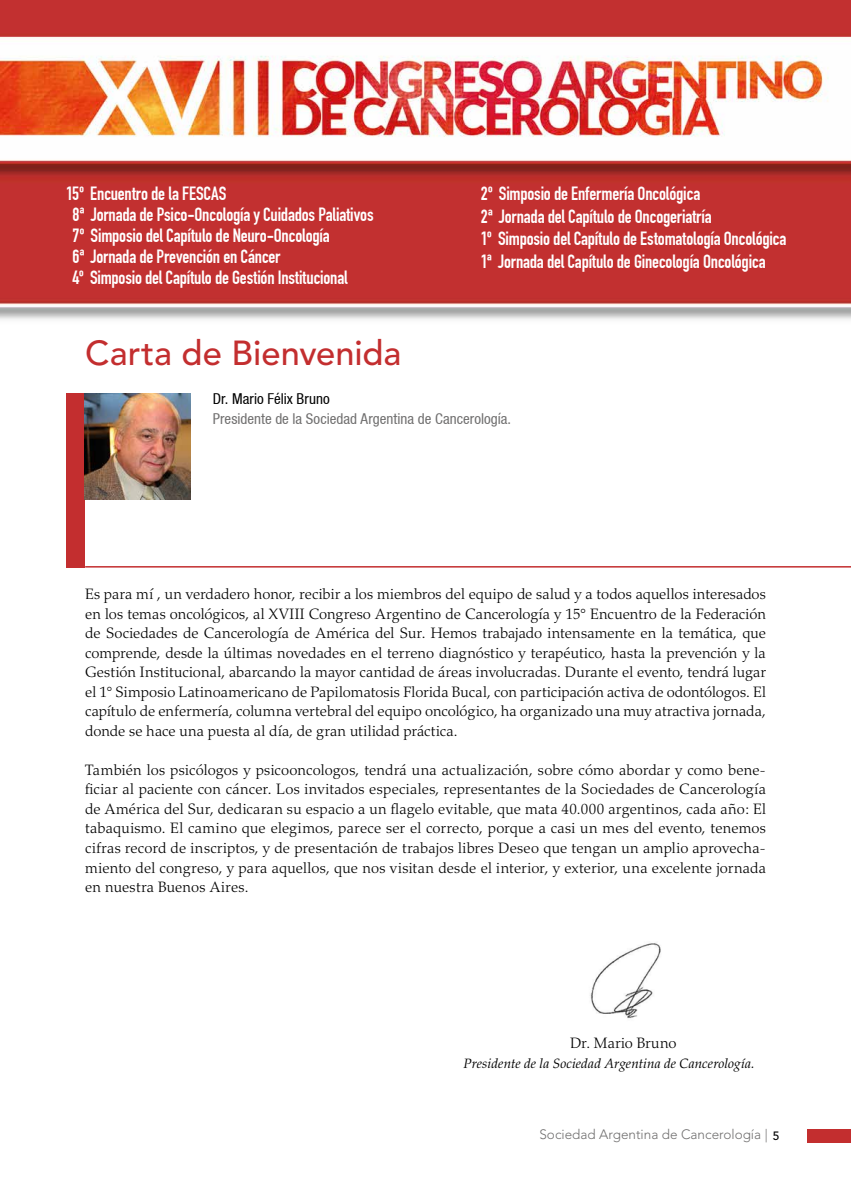
<style>
.page{position:relative;width:851px;height:1191px;background:#fff}
.page>*{position:absolute;margin:0;border:0;box-sizing:border-box;transform-origin:0 0}
.t1{font:500 34.5px "Avenir LT Std";letter-spacing:-.005em;color:#c32e2f}
.t2{font:18.75px/21px "DIN Engschrift LT Alternate";letter-spacing:-.01em;color:#fff}
.t3{font:300 15px/19.5px "Palatino";letter-spacing:.01em;color:#000;text-align:justify}
.t4{font:condensed 15px "Helvetica 57";color:#706f6f}
.t5{font:condensed 15px "Helvetica 57";letter-spacing:.005em;color:#000}
.t6{font:italic 13.5px "Palatino";letter-spacing:.005em;color:#000}
.t7{font:300 13.5px "Avenir LT Std";color:#706f6f}
.s1{font-weight:500;font-size:12px;color:#000}
</style>
<div class="page">
<div style="left:807px;top:1128px;width:43px;height:14px;background:#c32e2f"></div>
<div style="left:67px;top:393px;width:18px;height:174px;background:#c32e2f"></div>
<hr style="left:85px;top:566px;width:765px;height:1px;background:#c32e2f">
<img style="left:84px;top:393px;width:106px;height:107px">
<img style="left:0;top:0;width:850px;height:320px">
<img style="left:590px;top:943px;width:71px;height:76px">
<p class="t2" style="left:73px;top:183px;width:302px;text-indent:-7px">15º Encuentro de la FESCAS<br>8ª Jornada de Psico-Oncología y Cuidados Paliativos 7º Simposio del Capítulo de Neuro-Oncología<br>6ª Jornada de Prevención en Cáncer<br>4º Simposio del Capítulo de Gestión Institucional</p>
<p class="t2" style="left:481px;top:182px;width:307px;line-height:22.5px">2º Simposio de Enfermería Oncológica<br>2ª Jornada del Capítulo de Oncogeriatría<br>1º Simposio del Capítulo de Estomatología Oncológica 1ª Jornada del Capítulo de Ginecología Oncológica</p>
<h1 class="t1" style="left:85px;top:333px;width:317px">Carta de Bienvenida</h1>
<p class="t5" style="left:213px;top:390px;width:118px">Dr. Mario Félix Bruno</p>
<p class="t4" style="left:213px;top:410px;width:300px">Presidente de la Sociedad Argentina de Cancerología.</p>
<p class="t3" style="left:85px;top:585px;width:682px">Es para mí , un verdadero honor, recibir a los miembros del equipo de salud y a todos aquellos interesados en los temas oncológicos, al XVIII Congreso Argentino de Cancerología y 15° Encuentro de la Federación de Sociedades de Cancerología de América del Sur. Hemos trabajado intensamente en la temática, que comprende, desde la últimas novedades en el terreno diagnóstico y terapéutico, hasta la prevención y la Gestión Institucional, abarcando la mayor cantidad de áreas involucradas. Durante el evento, tendrá lugar el 1° Simposio Latinoamericano de Papilomatosis Florida Bucal, con participación activa de odontólogos. El capítulo de enfermería, columna vertebral del equipo oncológico, ha organizado una muy atractiva jornada, donde se hace una puesta al día, de gran utilidad práctica.</p>
<p class="t3" style="left:85px;top:760px;width:682px">También los psicólogos y psicooncologos, tendrá una actualización, sobre cómo abordar y como bene&shy;ficiar al paciente con cáncer. Los invitados especiales, representantes de la Sociedades de Cancerología de América del Sur, dedicaran su espacio a un flagelo evitable, que mata 40.000 argentinos, cada año: El tabaquismo. El camino que elegimos, parece ser el correcto, porque a casi un mes del evento, tenemos cifras record de inscriptos, y de presentación de trabajos libres Deseo que tengan un amplio aprovecha&shy;miento del congreso, y para aquellos, que nos visitan desde el interior, y exterior, una excelente jornada en nuestra Buenos Aires.</p>
<p class="t3" style="left:570px;top:1033px;width:108px">Dr. Mario Bruno</p>
<p class="t6" style="left:463px;top:1055px;width:292px">Presidente de la Sociedad Argentina de Cancerología.</p>
<p class="t7" style="left:539px;top:1126px;width:241px">Sociedad Argentina de Cancerología | <span class="s1">5</span></p>
</div>
